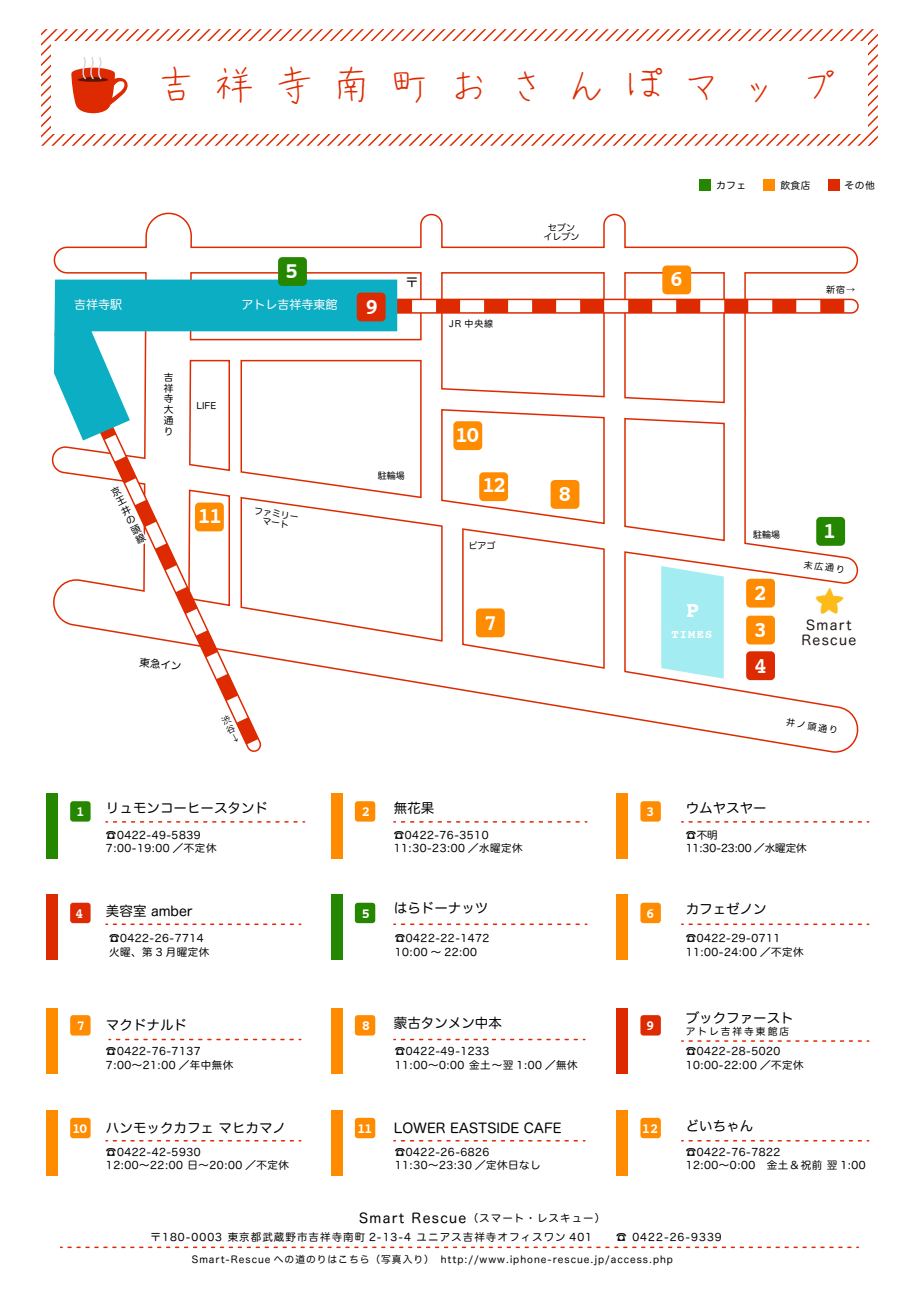
<style>
.page{position:relative;width:919px;height:1289px;background:#fff}
.page>*{position:absolute;margin:0;border:0;box-sizing:border-box;transform-origin:0 0}
.t1{font:45px "Sana Fon";letter-spacing:.3em;color:#dd2a00}
.t2{font:29.7px "Sana Fon";color:#fcbb1a}
.t3{font:700 22.5px "Courier";color:#fff}
.t4{font:700 13.95px "Courier";color:#fff}
.t5{font:13.5px "Hira Maru Pro W4";color:#000}
.t6{font:13.5px/15px "Hira Maru Pro W4";letter-spacing:.1em;color:#231815;text-align:center}
.t7{font:12.45px "Hira Maru Pro W4";color:#000}
.t8{font:12px "Hira Maru Pro W4";color:#fff}
.t9{font:700 12px "Courier";letter-spacing:.1em;color:#fff}
.t10{font:10.5px/13.5px "Hira Maru Pro W4";letter-spacing:.05em;color:#000}
.t11{font:10.5px "Hira Maru Pro W4";letter-spacing:.1em;color:#000}
.t12{font:10.5px/13.5px "Hira Maru Pro W4";color:#000}
.t13{font:9.75px/10.6px "Hira Maru Pro W4";letter-spacing:.1em;color:#000;text-align:justify}
.t14{font:9.75px "Hira Maru Pro W4";letter-spacing:.2em;color:#000}
.t15{font:9px/9px "Hira Maru Pro W4";color:#000;text-align:center}
.s1{font-size:13.5px}
</style>
<div class="page">
<svg style="left:41px;top:29px;width:836px;height:117px"></svg>
<svg style="left:53px;top:212px;width:806px;height:541px"></svg>
<svg style="left:51px;top:313px;width:219px;height:440px"></svg>
<div style="left:370px;top:299px;width:488px;height:15px;border:2px solid #dd2a00;border-radius:7px"></div>
<svg style="left:397px;top:299px;width:447px;height:14px"></svg>
<svg style="left:54px;top:279px;width:343px;height:161px"></svg>
<div style="left:453px;top:421px;width:29px;height:29px;background:#ff8b00;border-radius:4px"></div>
<div style="left:479px;top:472px;width:29px;height:29px;background:#ff8b00;border-radius:4px"></div>
<div style="left:550px;top:480px;width:29px;height:29px;background:#ff8b00;border-radius:4px"></div>
<div style="left:662px;top:265px;width:29px;height:29px;background:#ff8b00;border-radius:4px"></div>
<div style="left:357px;top:292px;width:28px;height:29px;background:#dd2a00;border-radius:4px"></div>
<div style="left:278px;top:257px;width:29px;height:29px;background:#258700;border-radius:4px"></div>
<div style="left:746px;top:651px;width:29px;height:29px;background:#dd2a00;border-radius:4px"></div>
<div style="left:746px;top:615px;width:29px;height:29px;background:#ff8b00;border-radius:4px"></div>
<div style="left:746px;top:578px;width:29px;height:29px;background:#ff8b00;border-radius:4px"></div>
<div style="left:195px;top:502px;width:29px;height:29px;background:#ff8b00;border-radius:4px"></div>
<div style="left:476px;top:608px;width:28px;height:29px;background:#ff8b00;border-radius:4px"></div>
<div style="left:816px;top:517px;width:29px;height:29px;background:#258700;border-radius:4px"></div>
<svg style="left:661px;top:566px;width:62px;height:112px;background:#aaedf2"></svg>
<svg style="left:107px;top:482px;width:43px;height:105px"></svg>
<div style="left:828px;top:179px;width:11px;height:11px;background:#dd2a00"></div>
<div style="left:763px;top:179px;width:11px;height:11px;background:#ff8b00"></div>
<div style="left:699px;top:179px;width:11px;height:11px;background:#258700"></div>
<div style="left:616px;top:1109px;width:12px;height:66px;background:#ff8b00"></div>
<div style="left:640px;top:1117px;width:20px;height:21px;background:#ff8b00;border-radius:3px"></div>
<svg style="left:689px;top:1140px;width:179px;height:1px"></svg>
<div style="left:331px;top:1109px;width:12px;height:66px;background:#ff8b00"></div>
<div style="left:355px;top:1117px;width:20px;height:21px;background:#ff8b00;border-radius:3px"></div>
<svg style="left:68px;top:1246px;width:790px;height:1px"></svg>
<svg style="left:401px;top:1140px;width:184px;height:1px"></svg>
<div style="left:46px;top:1109px;width:12px;height:66px;background:#ff8b00"></div>
<div style="left:70px;top:1117px;width:21px;height:21px;background:#ff8b00;border-radius:3px"></div>
<svg style="left:113px;top:1140px;width:188px;height:1px"></svg>
<div style="left:616px;top:1008px;width:12px;height:66px;background:#dd2a00"></div>
<div style="left:640px;top:1015px;width:20px;height:20px;background:#dd2a00;border-radius:3px"></div>
<svg style="left:689px;top:1040px;width:179px;height:1px"></svg>
<div style="left:331px;top:1008px;width:12px;height:66px;background:#ff8b00"></div>
<div style="left:355px;top:1015px;width:20px;height:20px;background:#ff8b00;border-radius:3px"></div>
<svg style="left:401px;top:1038px;width:184px;height:2px"></svg>
<div style="left:46px;top:1008px;width:12px;height:66px;background:#ff8b00"></div>
<div style="left:70px;top:1015px;width:21px;height:20px;background:#ff8b00;border-radius:3px"></div>
<svg style="left:117px;top:1038px;width:184px;height:2px"></svg>
<div style="left:616px;top:793px;width:12px;height:65px;background:#ff8b00"></div>
<div style="left:640px;top:801px;width:20px;height:20px;background:#ff8b00;border-radius:3px"></div>
<svg style="left:689px;top:821px;width:179px;height:1px"></svg>
<div style="left:331px;top:793px;width:12px;height:65px;background:#ff8b00"></div>
<div style="left:355px;top:801px;width:20px;height:20px;background:#ff8b00;border-radius:3px"></div>
<svg style="left:401px;top:821px;width:185px;height:1px"></svg>
<div style="left:46px;top:793px;width:12px;height:65px;background:#258700"></div>
<div style="left:70px;top:801px;width:21px;height:20px;background:#258700;border-radius:3px"></div>
<svg style="left:113px;top:821px;width:191px;height:1px"></svg>
<div style="left:616px;top:894px;width:12px;height:66px;background:#ff8b00"></div>
<div style="left:640px;top:902px;width:20px;height:21px;background:#ff8b00;border-radius:3px"></div>
<svg style="left:689px;top:923px;width:179px;height:2px"></svg>
<div style="left:331px;top:894px;width:12px;height:66px;background:#258700"></div>
<div style="left:355px;top:902px;width:20px;height:21px;background:#258700;border-radius:3px"></div>
<svg style="left:401px;top:923px;width:185px;height:2px"></svg>
<div style="left:46px;top:894px;width:12px;height:66px;background:#dd2a00"></div>
<div style="left:70px;top:902px;width:21px;height:21px;background:#dd2a00;border-radius:3px"></div>
<svg style="left:113px;top:923px;width:188px;height:2px"></svg>
<svg style="left:220px;top:714px;width:19px;height:28px"></svg>
<h1 class="t1" style="left:153px;top:60px;width:690px">吉祥寺南町おさんぽマップ</h1>
<h3 class="t3" style="left:285px;top:253px;width:15px">5</h3>
<p class="t8" style="left:74px;top:294px;width:50px">吉祥寺駅</p>
<p class="t8" style="left:241px;top:294px;width:97px">アトレ吉祥寺東館</p>
<p class="t13" style="left:164px;top:371px;width:11px">吉祥寺大通り</p>
<p class="t13" style="left:109px;top:488px;width:6px;rotate:-27deg">京王井の頭線</p>
<p class="t15" style="left:196px;top:400px;width:21px">LIFE</p>
<h3 class="t3" style="left:197px;top:498px;width:26px">11</h3>
<p class="t15" style="left:255px;top:505px;width:46px;rotate:9deg">ファミリーマート</p>
<h3 class="t3" style="left:365px;top:289px;width:15px">9</h3>
<p class="t7" style="left:406px;top:271px;width:14px">〒</p>
<p class="t15" style="left:378px;top:470px;width:28px">駐輪場</p>
<p class="t10" style="left:141px;top:654px;width:43px;rotate:7deg">東急イン</p>
<p class="t15" style="left:449px;top:319px;width:46px">JR 中央線</p>
<p class="t15" style="left:543px;top:222px;width:37px">セブンイレブン</p>
<h3 class="t3" style="left:455px;top:417px;width:26px">10</h3>
<h3 class="t3" style="left:482px;top:467px;width:26px">12</h3>
<p class="t15" style="left:468px;top:540px;width:28px">ピアゴ</p>
<h3 class="t3" style="left:558px;top:475px;width:15px">8</h3>
<h3 class="t3" style="left:670px;top:261px;width:15px">6</h3>
<p class="t13" style="left:716px;top:179px;width:32px">カフェ</p>
<p class="t13" style="left:780px;top:179px;width:32px">飲食店</p>
<p class="t13" style="left:844px;top:179px;width:32px">その他</p>
<p class="t15" style="left:826px;top:285px;width:30px">新宿→</p>
<p class="t15" style="left:753px;top:529px;width:28px">駐輪場</p>
<h3 class="t3" style="left:822px;top:512px;width:15px">1</h3>
<p class="t15" style="left:804px;top:559px;width:43px;rotate:7deg">末広通り</p>
<h3 class="t3" style="left:753px;top:575px;width:15px">2</h3>
<h3 class="t3" style="left:685px;top:591px;width:15px">P</h3>
<h3 class="t3" style="left:484px;top:605px;width:15px">7</h3>
<h3 class="t3" style="left:753px;top:612px;width:15px">3</h3>
<p class="t9" style="left:671px;top:624px;width:42px">TIMES</p>
<h3 class="t3" style="left:753px;top:647px;width:15px">4</h3>
<h2 class="t2" style="left:815px;top:584px;width:31px">★</h2>
<p class="t6" style="left:801px;top:616px;width:56px">Smart<br>Rescue</p>
<p class="t15" style="left:787px;top:717px;width:54px;rotate:9deg">井ノ頭通り</p>
<h3 class="t4" style="left:76px;top:800px;width:10px">1</h3>
<h3 class="t4" style="left:75px;top:902px;width:10px">4</h3>
<p class="t5" style="left:106px;top:796px;width:164px">リュモンコーヒースタンド</p>
<h3 class="t4" style="left:362px;top:800px;width:10px">2</h3>
<p class="t10" style="left:106px;top:827px;width:112px">☎0422-49-5839<br>7:00-19:00 ／不定休</p>
<p class="t5" style="left:106px;top:899px;width:88px">美容室 amber</p>
<h3 class="t4" style="left:362px;top:902px;width:10px">5</h3>
<p class="t10" style="left:109px;top:931px;width:102px">☎0422-26-7714火曜、第 3 月曜定休</p>
<p class="t5" style="left:394px;top:796px;width:42px">無花果</p>
<h3 class="t4" style="left:646px;top:800px;width:10px">3</h3>
<p class="t5" style="left:685px;top:796px;width:82px">ウムヤスヤー</p>
<p class="t10" style="left:394px;top:827px;width:130px">☎0422-76-3510<br>11:30-23:00 ／水曜定休</p>
<p class="t12" style="left:685px;top:827px;width:122px">☎不明<br>11:30-23:00 ／水曜定休</p>
<p class="t5" style="left:394px;top:896px;width:96px">はらドーナッツ</p>
<p class="t10" style="left:395px;top:931px;width:96px">☎0422-22-1472<br>10:00 ～ 22:00</p>
<h3 class="t4" style="left:646px;top:902px;width:10px">6</h3>
<p class="t5" style="left:685px;top:897px;width:82px">カフェゼノン</p>
<p class="t10" style="left:685px;top:931px;width:119px">☎0422-29-0711<br>11:00-24:00 ／不定休</p>
<h3 class="t4" style="left:77px;top:1014px;width:10px">7</h3>
<p class="t5" style="left:106px;top:1013px;width:82px">マクドナルド</p>
<h3 class="t4" style="left:362px;top:1014px;width:10px">8</h3>
<p class="t5" style="left:394px;top:1011px;width:109px">蒙古タンメン中本</p>
<h3 class="t4" style="left:646px;top:1014px;width:10px">9</h3>
<p class="t5" style="left:685px;top:1006px;width:109px">ブックファースト</p>
<p class="t14" style="left:685px;top:1022px;width:105px">アトレ吉祥寺東館店</p>
<p class="t10" style="left:106px;top:1043px;width:129px">☎0422-76-7137<br>7:00～21:00 ／年中無休</p>
<p class="t10" style="left:395px;top:1043px;width:184px">☎0422-49-1233<br>11:00～0:00 金土 ～翌 1:00 ／無休</p>
<p class="t10" style="left:685px;top:1043px;width:119px">☎0422-28-5020<br>10:00-22:00 ／不定休</p>
<h3 class="t4" style="left:72px;top:1116px;width:17px">10</h3>
<p class="t5" style="left:106px;top:1115px;width:181px">ハンモックカフェ マヒカマノ</p>
<h3 class="t4" style="left:357px;top:1116px;width:17px">11</h3>
<p class="t5" style="left:394px;top:1115px;width:169px">LOWER EASTSIDE CAFE</p>
<h3 class="t4" style="left:641px;top:1116px;width:18px">12</h3>
<p class="t5" style="left:685px;top:1114px;width:69px">どいちゃん</p>
<p class="t10" style="left:106px;top:1144px;width:184px">☎0422-42-5930<br>12:00～22:00 日～20:00 ／不定休</p>
<p class="t10" style="left:395px;top:1144px;width:147px">☎0422-26-6826<br>11:30～23:30 ／定休日なし</p>
<p class="t10" style="left:685px;top:1144px;width:181px">☎0422-76-7822<br>12:00～0:00　金土 &amp; 祝前 翌 1:00</p>
<p class="t11" style="left:359px;top:1209px;width:248px"><span class="s1">Smart Rescue</span>（スマート・レスキュー）</p>
<p class="t11" style="left:151px;top:1227px;width:572px">〒180-0003 東京都武蔵野市吉祥寺南町 2-13-4 ユニアス吉祥寺オフィスワン 401　　☎ 0422-26-9339</p>
<p class="t13" style="left:192px;top:1253px;width:482px">Smart-Rescue への道のりはこちら（写真入り）　http://www.iphone-rescue.jp/access.php</p>
</div>
